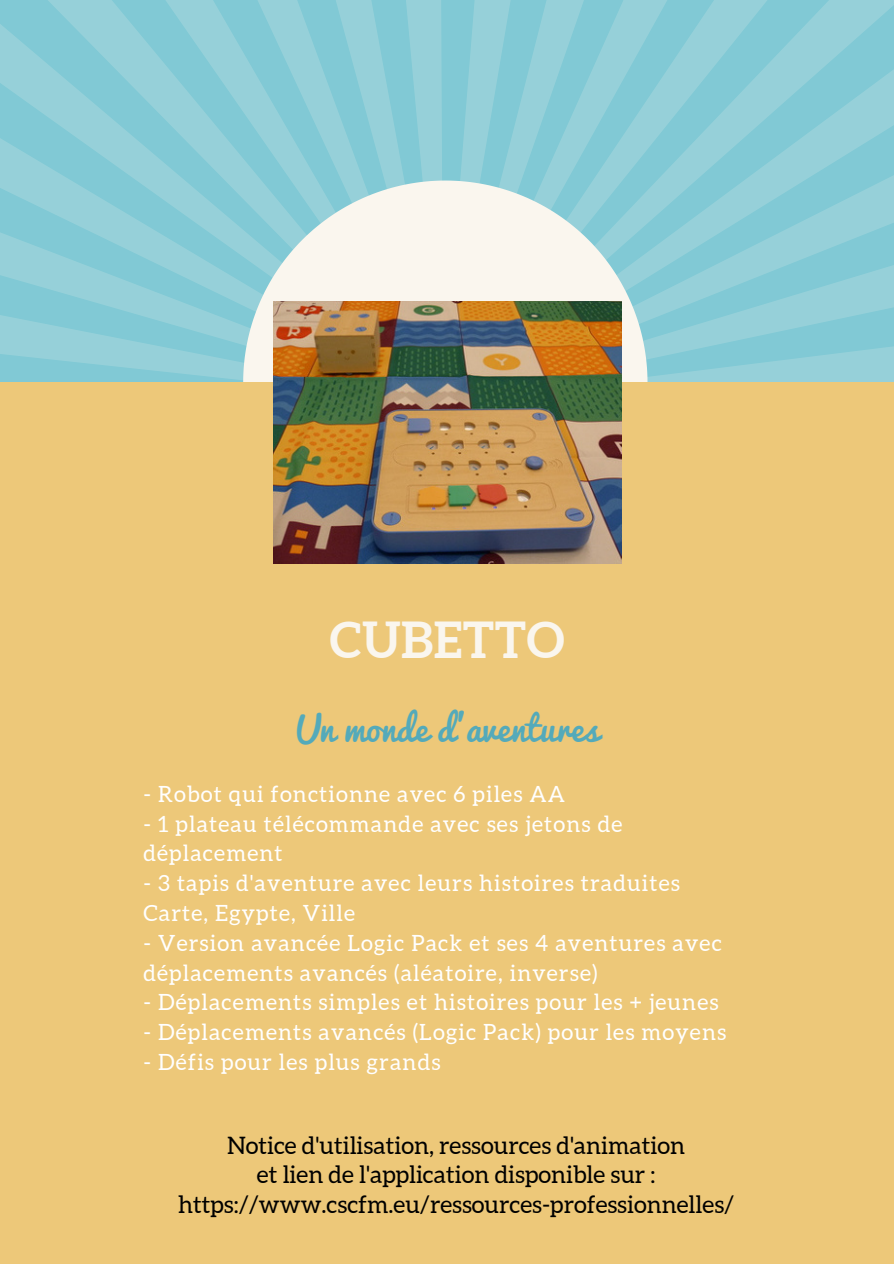
<style>
.page{position:relative;width:894px;height:1264px;background:#fff}
.page>*{position:absolute;margin:0;border:0;box-sizing:border-box;transform-origin:0 0}
.t1{font:700 49.65px "Aleo";letter-spacing:.01em;color:#faf6ee}
.t2{font:34.8px "Pacifico";color:#54aaba}
.t3{font:24px/29.2px "Aleo";color:#000;text-align:center}
.t4{font:22.35px/29.8px "Aleo";letter-spacing:.05em;color:#fff}
</style>
<div class="page">
<svg style="left:0;top:0;width:893px;height:382px;background:#8bccd7"></svg>
<svg style="left:243px;top:180px;width:404px;height:202px;background:#d4e7e5"></svg>
<div style="left:0;top:382px;width:893px;height:881px;background:#edc879"></div>
<img style="left:273px;top:302px;width:348px;height:261px">
<h1 class="t1" style="left:330px;top:612px;width:236px">CUBETTO</h1>
<h2 class="t2" style="left:295px;top:709px;width:305px">Un monde d'aventures</h2>
<p class="t4" style="left:143px;top:779px;width:423px">- Robot qui fonctionne avec 6 piles AA</p>
<p class="t4" style="left:143px;top:808px;width:480px">- 1 plateau télécommande avec ses jetons de déplacement</p>
<p class="t4" style="left:143px;top:868px;width:538px">- 3 tapis d'aventure avec leurs histoires traduites<br>Carte, Egypte, Ville</p>
<p class="t4" style="left:143px;top:927px;width:579px">- Version avancée Logic Pack et ses 4 aventures avec déplacements avancés (aléatoire, inverse)</p>
<p class="t4" style="left:143px;top:987px;width:576px">- Déplacements simples et histoires pour les + jeunes</p>
<p class="t4" style="left:143px;top:1017px;width:584px">- Déplacements avancés (Logic Pack) pour les moyens</p>
<p class="t4" style="left:143px;top:1047px;width:298px">- Défis pour les plus grands</p>
<p class="t3" style="left:178px;top:1130px;width:557px">Notice d'utilisation, ressources d'animation<br>et lien de l'application disponible sur : https://www.cscfm.eu/ressources-professionnelles/</p>
</div>
